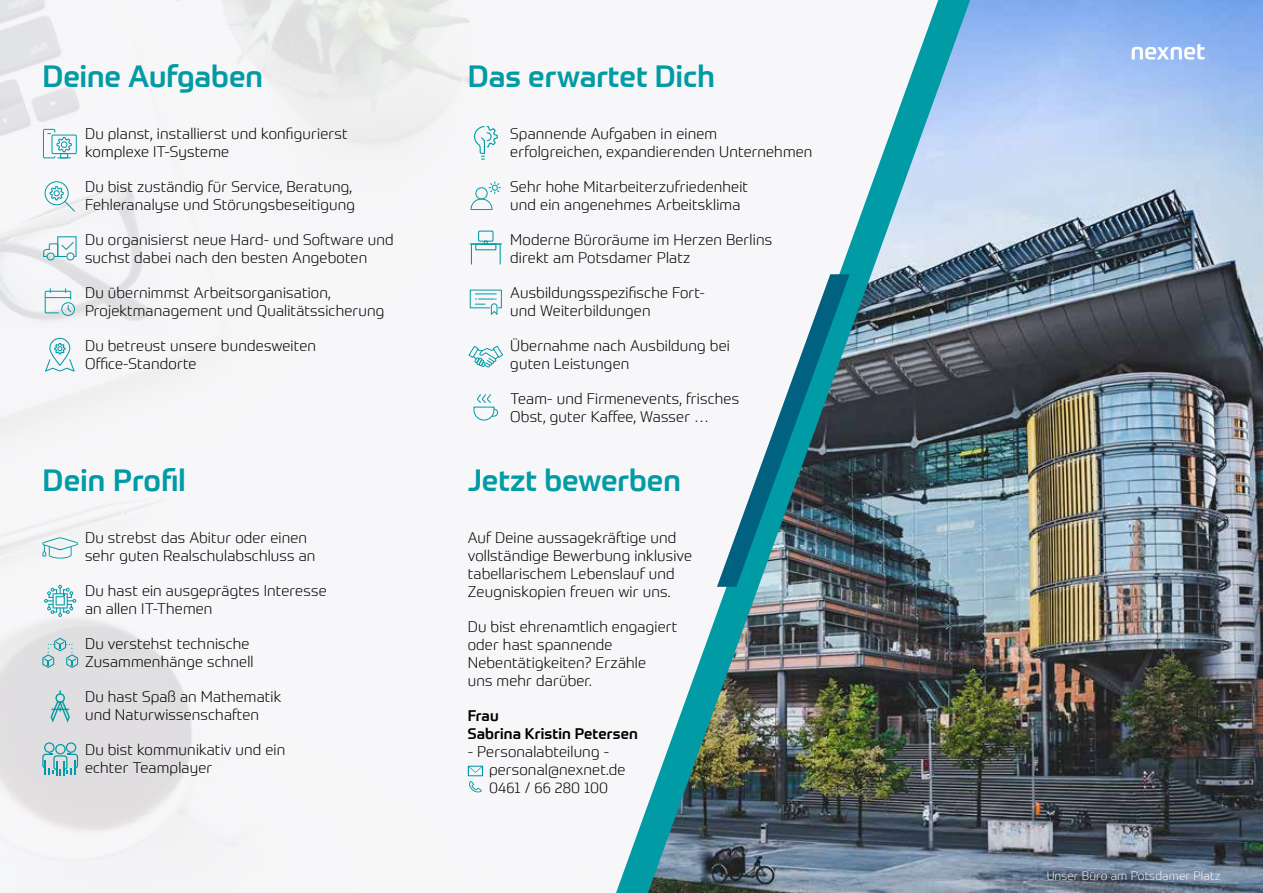
<style>
.page{position:relative;width:1263px;height:893px;background:#f7f7f9}
.page>*{position:absolute;margin:0;border:0;box-sizing:border-box;transform-origin:0 0}
.t1{font:500 30px "Prometo";color:#009ba4}
.t2{font:300 15px/18px "Prometo";letter-spacing:.01em;color:#000}
.t3{font:500 15px/18px "Prometo";letter-spacing:.01em;color:#000}
.t4{font:300 12px "Prometo";letter-spacing:.01em;color:#fff}
</style>
<div class="page">
<img style="left:970px;top:0;width:293px;height:893px">
<img style="left:616px;top:0;width:354px;height:893px">
<svg style="left:717px;top:274px;width:133px;height:313px"></svg>
<svg style="left:42px;top:537px;width:36px;height:22px"></svg>
<svg style="left:44px;top:585px;width:32px;height:32px"></svg>
<svg style="left:42px;top:638px;width:36px;height:30px"></svg>
<svg style="left:50px;top:690px;width:20px;height:33px"></svg>
<svg style="left:42px;top:742px;width:36px;height:34px"></svg>
<div style="left:43px;top:129px;width:12px;height:29px;border:1px solid #009ba4"></div>
<div style="left:52px;top:135px;width:25px;height:19px;border:1px solid #009ba4"></div>
<svg style="left:48px;top:133px;width:24px;height:25px"></svg>
<div style="left:61px;top:141px;width:6px;height:7px;border:1px solid #009ba4;border-radius:50%"></div>
<div style="left:45px;top:181px;width:24px;height:24px;border:1px solid #009ba4;border-radius:50%"></div>
<svg style="left:49px;top:186px;width:27px;height:26px"></svg>
<div style="left:47px;top:252px;width:8px;height:8px;border:1px solid #009ba4;border-radius:50%"></div>
<div style="left:66px;top:252px;width:8px;height:8px;border:1px solid #009ba4;border-radius:50%"></div>
<svg style="left:43px;top:236px;width:34px;height:21px"></svg>
<div style="left:61px;top:302px;width:14px;height:14px;border:1px solid #009ba4;border-radius:50%"></div>
<svg style="left:44px;top:289px;width:28px;height:25px"></svg>
<div style="left:49px;top:338px;width:21px;height:28px;border:1px solid #009ba4;border-radius:10px"></div>
<svg style="left:45px;top:342px;width:30px;height:30px"></svg>
<svg style="left:468px;top:766px;width:15px;height:26px"></svg>
<svg style="left:1132px;top:44px;width:73px;height:16px"></svg>
<svg style="left:474px;top:126px;width:24px;height:34px"></svg>
<svg style="left:470px;top:182px;width:31px;height:28px"></svg>
<div style="left:478px;top:231px;width:15px;height:11px;border:1px solid #009ba4"></div>
<hr style="left:470px;top:243px;width:32px;height:2px;background:#009ba4">
<svg style="left:473px;top:394px;width:25px;height:27px"></svg>
<svg style="left:469px;top:289px;width:33px;height:26px"></svg>
<svg style="left:468px;top:345px;width:35px;height:23px"></svg>
<h1 class="t1" style="left:43px;top:58px;width:222px">Deine Aufgaben</h1>
<p class="t2" style="left:85px;top:125px;width:264px">Du planst, installierst und konfigurierst komplexe IT-Systeme</p>
<p class="t2" style="left:85px;top:178px;width:271px">Du bist zuständig für Service, Beratung,<br>Fehleranalyse und Störungsbeseitigung</p>
<p class="t2" style="left:85px;top:231px;width:310px">Du organisierst neue Hard- und Software und suchst dabei nach den besten Angeboten</p>
<p class="t2" style="left:85px;top:284px;width:301px">Du übernimmst Arbeitsorganisation,<br>Projektmanagement und Qualitätssicherung</p>
<p class="t2" style="left:85px;top:337px;width:232px">Du betreust unsere bundesweiten<br>Office-Standorte</p>
<h1 class="t1" style="left:43px;top:462px;width:145px">Dein Profil</h1>
<p class="t2" style="left:85px;top:529px;width:232px">Du strebst das Abitur oder einen sehr guten Realschulabschluss an</p>
<p class="t2" style="left:85px;top:582px;width:243px">Du hast ein ausgeprägtes Interesse an allen IT-Themen</p>
<p class="t2" style="left:85px;top:635px;width:170px">Du verstehst technische<br>Zusammenhänge schnell</p>
<p class="t2" style="left:85px;top:688px;width:198px">Du hast Spaß an Mathematik und Naturwissenschaften</p>
<p class="t2" style="left:85px;top:741px;width:202px">Du bist kommunikativ und ein echter Teamplayer</p>
<h1 class="t1" style="left:468px;top:58px;width:248px">Das erwartet Dich</h1>
<p class="t2" style="left:510px;top:125px;width:304px">Spannende Aufgaben in einem erfolgreichen, expandierenden Unternehmen</p>
<p class="t2" style="left:510px;top:178px;width:239px">Sehr hohe Mitarbeiterzufriedenheit und ein angenehmes Arbeitsklima</p>
<p class="t2" style="left:510px;top:231px;width:263px">Moderne Büroräume im Herzen Berlins direkt am Potsdamer Platz</p>
<p class="t2" style="left:510px;top:284px;width:196px">Ausbildungsspezifische Fort&shy;und Weiterbildungen</p>
<p class="t2" style="left:510px;top:337px;width:221px">Übernahme nach Ausbildung bei guten Leistungen</p>
<p class="t2" style="left:510px;top:390px;width:230px">Team- und Firmenevents, frisches<br>Obst, guter Kaffee, Wasser …</p>
<h1 class="t1" style="left:468px;top:462px;width:215px">Jetzt bewerben</h1>
<p class="t2" style="left:468px;top:529px;width:226px">Auf Deine aussagekräftige und vollständige Bewerbung inklusive tabellarischem Lebenslauf und<br>Zeugniskopien freuen wir uns.</p>
<p class="t2" style="left:468px;top:618px;width:211px">Du bist ehrenamtlich engagiert oder hast spannende<br>Nebentätigkeiten? Erzähle<br>uns mehr darüber.</p>
<p class="t3" style="left:468px;top:707px;width:172px">Frau<br>Sabrina Kristin Petersen</p>
<p class="t2" style="left:489px;top:743px;width:138px;text-indent:-21px">- Personalabteilung - personal@nexnet.de<br>0461 / 66 280 100</p>
<p class="t4" style="left:1046px;top:869px;width:176px">Unser Büro am Potsdamer Platz</p>
</div>
